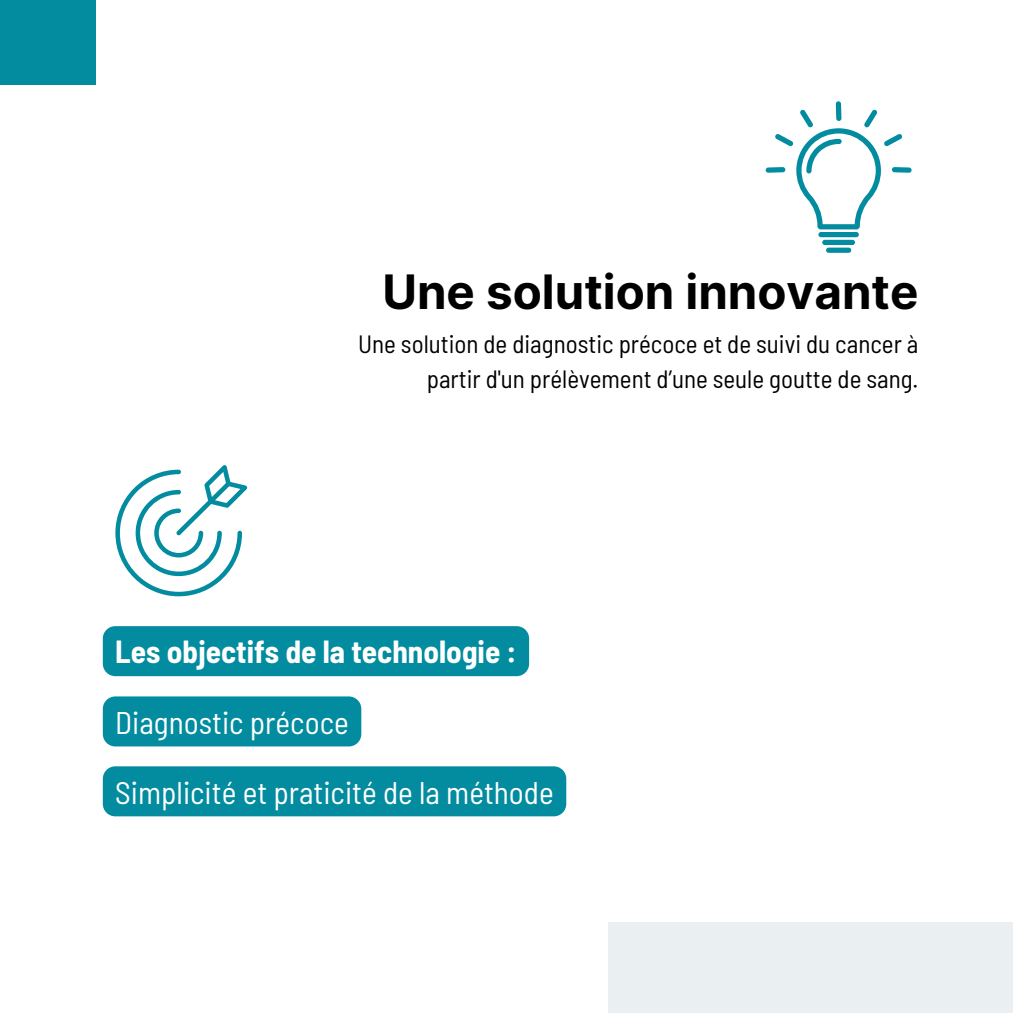
<style>
.page{position:relative;width:1013px;height:1013px;background:#fff}
.page>*{position:absolute;margin:0;border:0;box-sizing:border-box;transform-origin:0 0}
.t1{font:700 47.5px "Inter";color:#000}
.t2{font:semi-condensed 31.25px "Barlow";color:#fff}
.t3{font:700 semi-condensed 31.25px "Barlow";color:#fff}
.t4{font:semi-condensed 25px/34.8px "Barlow";color:#000;text-align:right}
</style>
<div class="page">
<svg style="left:115px;top:465px;width:132px;height:131px"></svg>
<div style="left:0;top:0;width:95px;height:84px;background:#038c9f"></div>
<div style="left:608px;top:922px;width:404px;height:90px;background:#eaeff1"></div>
<div style="left:818px;top:232px;width:40px;height:5px;background:#038c9f;border-radius:3px"></div>
<div style="left:822px;top:240px;width:33px;height:5px;background:#038c9f;border-radius:3px"></div>
<div style="left:826px;top:247px;width:25px;height:6px;background:#038c9f;border-radius:3px"></div>
<svg style="left:765px;top:101px;width:146px;height:128px"></svg>
<div style="left:103px;top:626px;width:426px;height:50px;background:#038c9f"></div>
<div style="left:103px;top:696px;width:258px;height:50px;background:#038c9f;border-radius:12px"></div>
<div style="left:103px;top:766px;width:463px;height:50px;background:#038c9f"></div>
<h2 class="t1" style="left:382px;top:263px;width:537px">Une solution innovante</h2>
<p class="t4" style="left:358px;top:325px;width:562px">Une solution de diagnostic précoce et de suivi du cancer à partir d'un prélèvement d’une seule goutte de sang.</p>
<p class="t3" style="left:115px;top:632px;width:403px">Les objectifs de la technologie :</p>
<h1 class="t2" style="left:115px;top:702px;width:235px">Diagnostic précoce</h1>
<p class="t2" style="left:115px;top:772px;width:440px">Simplicité et praticité de la méthode</p>
</div>
